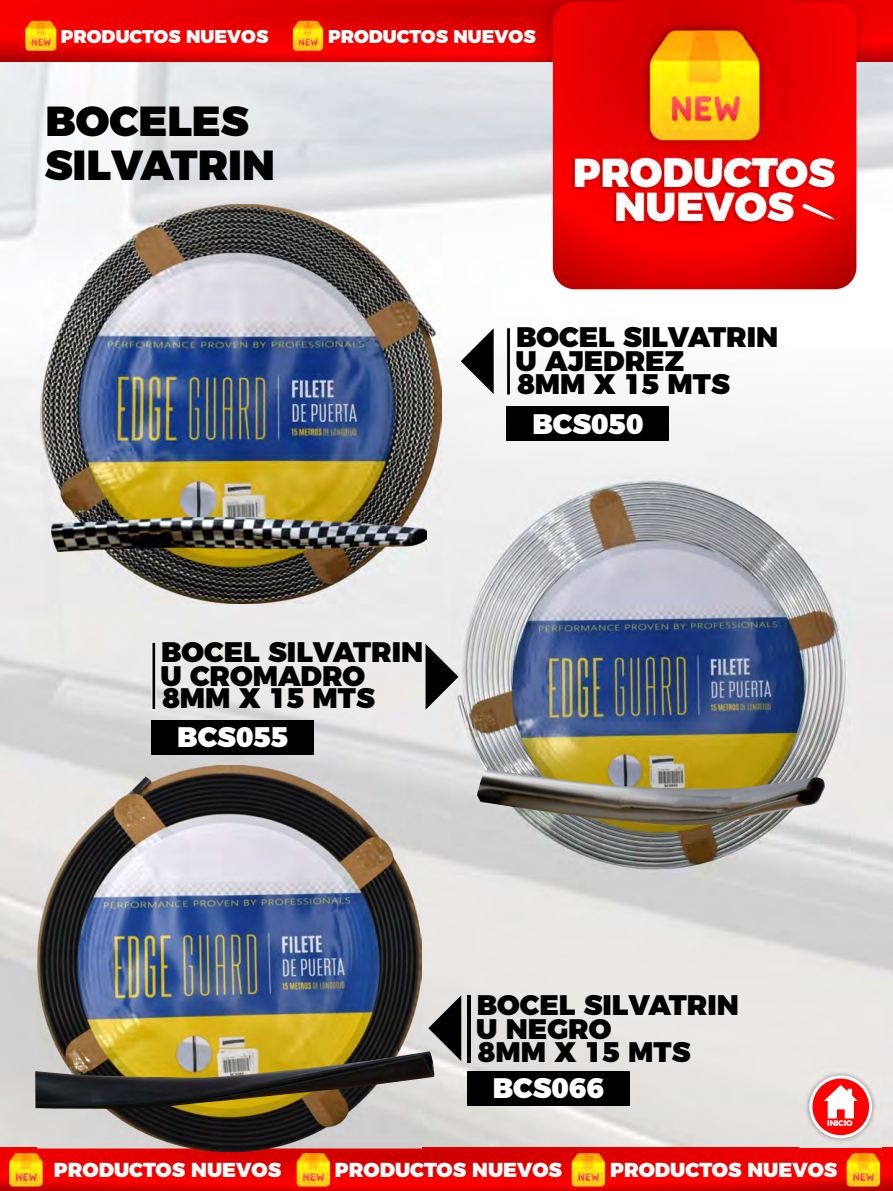
<style>
.page{position:relative;width:893px;height:1191px;background:#fff}
.page>*{position:absolute;margin:0;border:0;box-sizing:border-box;transform-origin:0 0}
.t1{font:900 42px/43.8px "Montserrat";color:#000}
.t2{font:900 40.35px/34.5px "Montserrat";color:#fefefe;text-align:center}
.t3{font:900 28.2px/23.4px "Montserrat";color:#000}
.t4{font:900 28.2px "Montserrat";color:#fefefe}
.t5{font:900 20.25px "Montserrat";color:#fefefe}
.t6{font:900 18.45px "Montserrat";color:#fefefe}
.t7{font:800 8.1px "Montserrat";letter-spacing:-.025em;color:#fefefe}
</style>
<div class="page">
<img style="left:0;top:62px;width:893px;height:1085px">
<svg style="left:0;top:0;width:486px;height:62px;background:#e70000"></svg>
<img style="left:486px;top:0;width:407px;height:62px">
<img style="left:290px;top:19px;width:35px;height:35px">
<img style="left:23px;top:19px;width:35px;height:35px">
<svg style="left:553px;top:2px;width:303px;height:287px;background:#e90000"></svg>
<img style="left:572px;top:158px;width:262px;height:67px">
<img style="left:620px;top:1px;width:169px;height:168px">
<img style="left:639px;top:20px;width:131px;height:131px">
<svg style="left:802px;top:203px;width:34px;height:17px"></svg>
<svg style="left:0;top:1147px;width:893px;height:43px;background:#e70000"></svg>
<img style="left:293px;top:1151px;width:39px;height:38px">
<img style="left:569px;top:1151px;width:38px;height:38px">
<img style="left:844px;top:1151px;width:38px;height:38px">
<img style="left:7px;top:1151px;width:38px;height:38px">
<img style="left:800px;top:1066px;width:81px;height:81px">
<svg style="left:809px;top:1075px;width:63px;height:63px"></svg>
<div style="left:812px;top:1078px;width:57px;height:57px;background:#f00;border-radius:50%"></div>
<svg style="left:824px;top:1085px;width:34px;height:33px"></svg>
<div style="left:152px;top:720px;width:162px;height:34px;background:#000"></div>
<svg style="left:152px;top:642px;width:4px;height:68px"></svg>
<img style="left:451px;top:475px;width:399px;height:399px">
<img style="left:477px;top:769px;width:348px;height:57px">
<hr style="left:467px;top:995px;width:4px;height:68px;background:#000">
<svg style="left:506px;top:327px;width:5px;height:68px"></svg>
<img style="left:41px;top:205px;width:401px;height:398px">
<img style="left:51px;top:517px;width:375px;height:35px">
<div style="left:507px;top:406px;width:162px;height:35px;background:#000"></div>
<svg style="left:461px;top:328px;width:33px;height:66px"></svg>
<svg style="left:426px;top:644px;width:32px;height:65px;background:#737373"></svg>
<div style="left:467px;top:1071px;width:162px;height:34px;background:#000"></div>
<svg style="left:428px;top:995px;width:33px;height:66px;background:#6f6e6c"></svg>
<img style="left:37px;top:765px;width:384px;height:386px">
<img style="left:35px;top:1051px;width:400px;height:58px">
<p class="t6" style="left:61px;top:25px;width:209px">PRODUCTOS NUEVOS</p>
<p class="t6" style="left:328px;top:25px;width:209px">PRODUCTOS NUEVOS</p>
<h1 class="t1" style="left:45px;top:99px;width:232px">BOCELES<br>SILVATRIN</h1>
<h2 class="t2" style="left:573px;top:155px;width:263px">PRODUCTOS<br>NUEVOS</h2>
<p class="t3" style="left:515px;top:325px;width:264px">BOCEL SILVATRIN<br>U AJEDREZ<br>8MM X 15 MTS</p>
<p class="t3" style="left:160px;top:639px;width:264px">BOCEL SILVATRIN<br>U CROMADRO<br>8MM X 15 MTS</p>
<p class="t4" style="left:177px;top:720px;width:113px">BCS055</p>
<p class="t4" style="left:532px;top:406px;width:113px">BCS050</p>
<p class="t3" style="left:476px;top:993px;width:264px">BOCEL SILVATRIN<br>U NEGRO<br>8MM X 15 MTS</p>
<p class="t4" style="left:493px;top:1071px;width:113px">BCS066</p>
<p class="t7" style="left:827px;top:1117px;width:27px">INICIO</p>
<p class="t5" style="left:54px;top:1157px;width:229px">PRODUCTOS NUEVOS</p>
<p class="t5" style="left:335px;top:1157px;width:229px">PRODUCTOS NUEVOS</p>
<p class="t5" style="left:610px;top:1157px;width:229px">PRODUCTOS NUEVOS</p>
</div>
